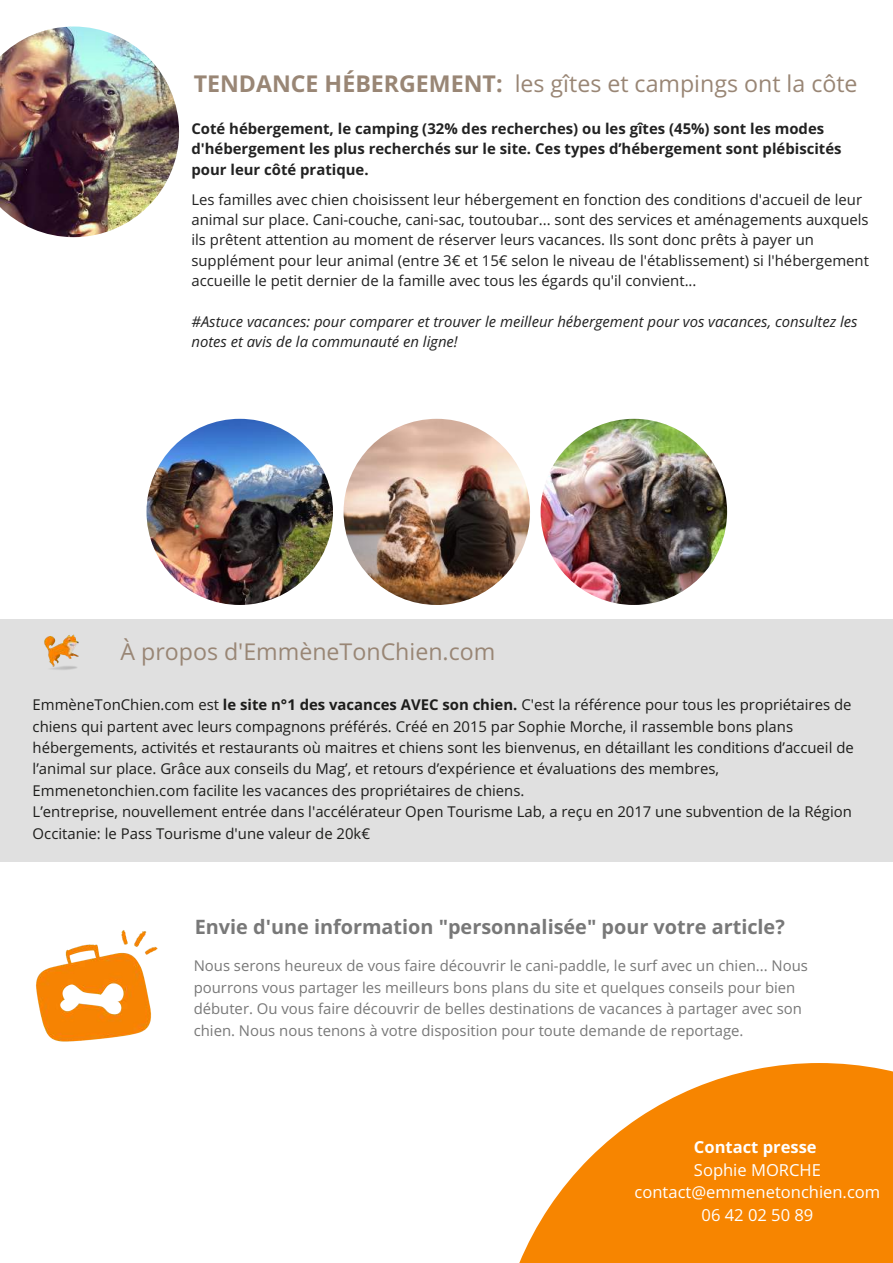
<style>
.page{position:relative;width:893px;height:1263px;background:#fff}
.page>*{position:absolute;margin:0;border:0;box-sizing:border-box;transform-origin:0 0}
.t1{font:23.25px "Open Sans";color:#998675}
.t2{font:700 19.8px "Open Sans";color:#787878}
.t3{font:16.5px/22.5px "Open Sans";color:#fff;text-align:center}
.t4{font:700 16.5px "Open Sans";color:#fff}
.t5{font:14.85px/21.5px "Open Sans";color:#1d1d1b}
.t6{font:14.85px/20.2px "Open Sans";color:#222}
.t7{font:14.85px/21.5px "Open Sans";color:#787878}
.t8{font:700 14.85px/20.2px "Open Sans";color:#222}
.t9{font:italic 14.85px/20.2px "Open Sans";color:#222}
.s1{font-weight:700}
</style>
<div class="page">
<img style="left:0;top:26px;width:180px;height:212px">
<div style="left:0;top:619px;width:893px;height:242px;background:#e0e0e0"></div>
<img style="left:146px;top:418px;width:582px;height:187px">
<img style="left:44px;top:634px;width:35px;height:36px">
<svg style="left:519px;top:1063px;width:374px;height:200px;fill:#f78500"></svg>
<img style="left:36px;top:930px;width:122px;height:112px">
<h1 class="t1" style="left:194px;top:67px;width:665px"><span class="s1">TENDANCE HÉBERGEMENT:</span> les gîtes et campings ont la côte</h1>
<p class="t8" style="left:191px;top:118px;width:652px">Coté hébergement, le camping (32% des recherches) ou les gîtes (45%) sont les modes d'hébergement les plus recherchés sur le site. Ces types d’hébergement sont plébiscités pour leur côté pratique.</p>
<p class="t6" style="left:191px;top:189px;width:679px">Les familles avec chien choisissent leur hébergement en fonction des conditions d'accueil de leur animal sur place. Cani-couche, cani-sac, toutoubar... sont des services et aménagements auxquels ils prêtent attention au moment de réserver leurs vacances. Ils sont donc prêts à payer un supplément pour leur animal (entre 3€ et 15€ selon le niveau de l'établissement) si l'hébergement accueille le petit dernier de la famille avec tous les égards qu'il convient...</p>
<p class="t9" style="left:191px;top:311px;width:668px">#Astuce vacances: pour comparer et trouver le meilleur hébergement pour vos vacances, consultez les notes et avis de la communauté en ligne!</p>
<h1 class="t1" style="left:120px;top:635px;width:376px">À propos d'EmmèneTonChien.com</h1>
<p class="t5" style="left:33px;top:694px;width:823px">EmmèneTonChien.com est <span class="s1">le site n°1 des vacances AVEC son chien.</span> C'est la référence pour tous les propriétaires de chiens qui partent avec leurs compagnons préférés. Créé en 2015 par Sophie Morche, il rassemble bons plans hébergements, activités et restaurants où maitres et chiens sont les bienvenus, en détaillant les conditions d’accueil de l’animal sur place. Grâce aux conseils du Mag’, et retours d’expérience et évaluations des membres, Emmenetonchien.com facilite les vacances des propriétaires de chiens.<br>L’entreprise, nouvellement entrée dans l'accélérateur Open Tourisme Lab, a reçu en 2017 une subvention de la Région Occitanie: le Pass Tourisme d'une valeur de 20k€</p>
<h2 class="t2" style="left:195px;top:912px;width:591px">Envie d'une information "personnalisée" pour votre article?</h2>
<p class="t7" style="left:194px;top:955px;width:616px">Nous serons heureux de vous faire découvrir le cani-paddle, le surf avec un chien... Nous pourrons vous partager les meilleurs bons plans du site et quelques conseils pour bien débuter. Ou vous faire découvrir de belles destinations de vacances à partager avec son chien. Nous nous tenons à votre disposition pour toute demande de reportage.</p>
<p class="t4" style="left:694px;top:1135px;width:124px">Contact presse</p>
<p class="t3" style="left:635px;top:1158px;width:247px">Sophie MORCHE contact@emmenetonchien.com<br>06 42 02 50 89</p>
</div>
